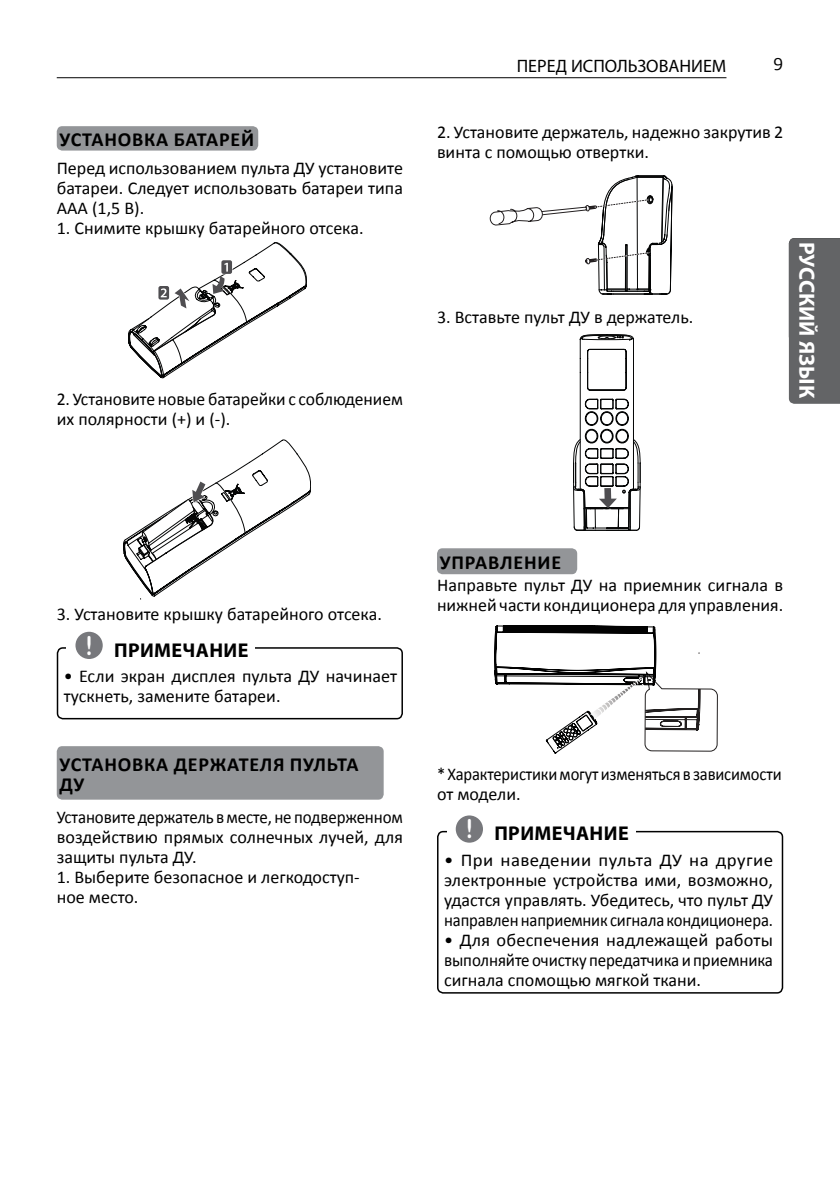
<style>
.page{position:relative;width:840px;height:1191px;background:#fff}
.page>*{position:absolute;margin:0;border:0;box-sizing:border-box;transform-origin:0 0}
.t1{font:700 28.4px "Bryant LG";color:#fff;scale:.87 1}
.t2{font:700 24px "Bryant LG";color:#fff}
.t3{font:700 22px "Myriad Pro";color:#fff}
.t4{font:700 20px "Calibri";letter-spacing:.02em;color:#000}
.t5{font:700 20px "Myriad Pro";letter-spacing:.02em;color:#000}
.t6{font:18px/20px "Calibri";color:#000}
.t7{font:18px/20px "Calibri";color:#000;text-align:justify;scale:1.04 1}
.t8{font:18px/20px "Calibri";color:#000;text-align:justify;scale:.94 1}
.t9{font:18px/20px "Calibri";color:#000;scale:.92 1}
.t10{font:18px "Myriad Pro";color:#000}
.t11{font:18px "LG Smart";color:#000}
.s1{font-family:"Bryant LG";font-size:28.4px;color:#fff}
</style>
<div class="page">
<hr style="left:57px;top:77px;width:669px;height:1px;background:#000">
<div style="left:788px;top:238px;width:51px;height:166px;background:#636466"></div>
<div style="left:437px;top:548px;width:140px;height:26px;background:#939598;border-radius:6px"></div>
<div style="left:57px;top:746px;width:326px;height:53px;background:#939598;border-radius:6px"></div>
<div style="left:57px;top:126px;width:201px;height:25px;background:#939598;border-radius:6px"></div>
<div style="left:57px;top:647px;width:346px;height:72px;border:2px solid #000;border-radius:6px"></div>
<div style="left:66px;top:641px;width:189px;height:17px;background:#fff"></div>
<svg style="left:128px;top:242px;width:178px;height:136px"></svg>
<svg style="left:123px;top:439px;width:188px;height:160px"></svg>
<svg style="left:489px;top:175px;width:183px;height:120px"></svg>
<svg style="left:573px;top:334px;width:67px;height:197px"></svg>
<div style="left:75px;top:632px;width:28px;height:27px;background:#77787c;border-radius:50%"></div>
<svg style="left:494px;top:625px;width:223px;height:128px"></svg>
<div style="left:437px;top:831px;width:345px;height:162px;border:2px solid #000;border-radius:6px"></div>
<div style="left:446px;top:825px;width:189px;height:17px;background:#fff"></div>
<div style="left:455px;top:815px;width:27px;height:27px;background:#77787c;border-radius:50%"></div>
<p class="t4" style="left:60px;top:127px;width:25px">Установка</p>
<p class="t4" style="left:173px;top:127px;width:13px">батарей</p>
<p class="t6" style="left:57px;top:158px;width:347px;text-align:justify">Перед использованием пульта ДУ установите батареи. Следует использовать батареи типа AAA (1,5 В).</p>
<p class="t6" style="left:57px;top:218px;width:308px">1. Снимите крышку батарейного отсека.</p>
<p class="t6" style="left:57px;top:388px;width:347px">2. Установите новые батарейки с соблюдением их полярности (+) и (-).</p>
<p class="t10" style="left:516px;top:55px;width:211px">ПЕРЕД ИСПОЛЬЗОВАНИЕМ</p>
<p class="t11" style="left:772px;top:53px;width:12px">9</p>
<p class="t6" style="left:437px;top:122px;width:347px">2. Установите держатель, надежно закрутив 2 винта с помощью отвертки.</p>
<p class="t6" style="left:437px;top:307px;width:258px">3. Вставьте пульт ДУ в держатель.</p>
<p class="t3" style="left:820px;top:242px;width:158px;rotate:90deg">РУССКИЙ ЯЗЫК</p>
<h2 class="t2" style="left:818px;top:266px;width:51px;rotate:90deg">ENG</h2>
<p class="t6" style="left:57px;top:604px;width:326px">3. Установите крышку батарейного отсека.</p>
<h1 class="t1" style="left:85px;top:627px;width:10px">!</h1>
<p class="t5" style="left:114px;top:637px;width:136px">ПРИМЕЧАНИЕ</p>
<p class="t6" style="left:64px;top:666px;width:334px">• Если экран дисплея пульта ДУ начинает тускнеть, замените батареи.</p>
<p class="t4" style="left:60px;top:751px;width:25px">Установка</p>
<p class="t4" style="left:174px;top:751px;width:14px">держателя</p>
<p class="t4" style="left:290px;top:751px;width:13px">пульта</p>
<p class="t4" style="left:60px;top:771px;width:26px">ДУ</p>
<p class="t8" style="left:57px;top:807px;width:369px">Установите держатель в месте, не подверженном воздействию прямых солнечных лучей, для защиты пульта ДУ.</p>
<p class="t6" style="left:57px;top:867px;width:304px">1. Выберите безопасное и легкодоступ&shy;ное место.</p>
<p class="t4" style="left:439px;top:549px;width:25px">Управление</p>
<p class="t6" style="left:437px;top:575px;width:347px">Направьте пульт ДУ на приемник сигнала в нижней части кондиционера для управления.</p>
<p class="t9" style="left:437px;top:764px;width:376px">* Характеристики могут изменяться в зависимости от модели.</p>
<p class="t5" style="left:465px;top:820px;width:164px"><span class="s1">!</span> ПРИМЕЧАНИЕ</p>
<p class="t7" style="left:444px;top:849px;width:317px">• При наведении пульта ДУ на другие электронные устройства ими, возможно, удастся управлять. Убедитесь, что пульт ДУ направлен наприемник сигнала кондиционера.</p>
<p class="t6" style="left:444px;top:929px;width:330px;text-align:justify">• Для обеспечения надлежащей работы выполняйте очистку передатчика и приемника сигнала спомощью мягкой ткани.</p>
</div>
